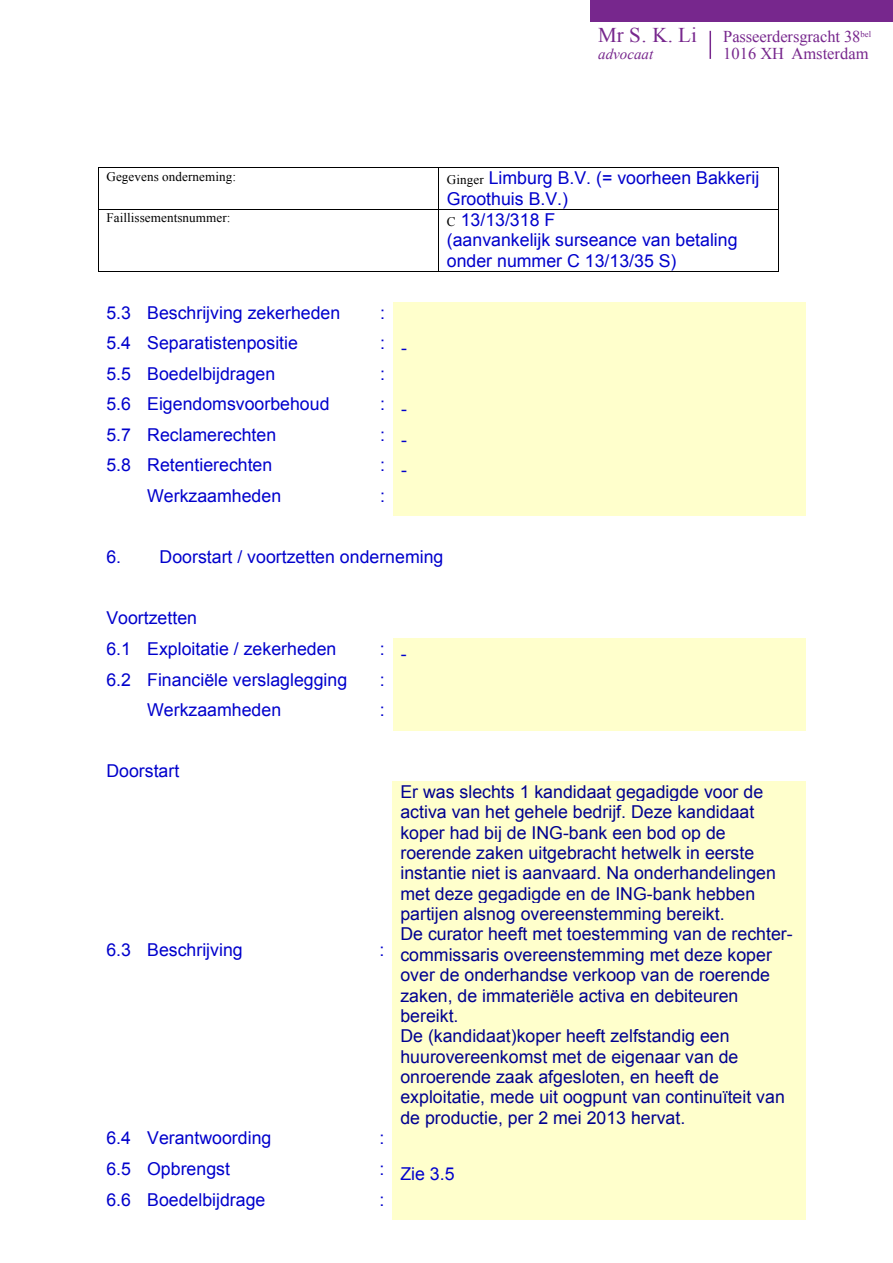
<style>
.page{position:relative;width:893px;height:1263px;background:#fff}
.page>*{position:absolute;margin:0;border:0;box-sizing:border-box;transform-origin:0 0}
.t1{font:21px "Times New Roman";color:#77278d}
.t2{font:17.7px/20.4px "Arial";color:#000090}
.t3{font:17.7px/20.4px "Arial";color:#00c}
.t4{font:16.5px "Times New Roman";letter-spacing:-.005em;color:#77278d}
.t5{font:italic 15px "Times New Roman";color:#77278d}
.t6{font:13.05px "Times New Roman";letter-spacing:.005em;color:#000}
.s1{font-family:"Times New Roman";font-size:13.05px;color:#000}
</style>
<div class="page">
<hr style="left:709px;top:31px;width:2px;height:28px;background:#77278d">
<div style="left:590px;top:0;width:303px;height:21px;background:#77278d"></div>
<hr style="left:99px;top:167px;width:339px;height:1px;background:#000">
<hr style="left:439px;top:167px;width:339px;height:1px;background:#000">
<hr style="left:98px;top:168px;width:1px;height:41px;background:#000">
<hr style="left:438px;top:168px;width:1px;height:41px;background:#000">
<hr style="left:778px;top:168px;width:1px;height:41px;background:#000">
<hr style="left:99px;top:209px;width:339px;height:1px;background:#000">
<hr style="left:439px;top:209px;width:339px;height:1px;background:#000">
<hr style="left:98px;top:210px;width:1px;height:61px;background:#000">
<hr style="left:99px;top:271px;width:339px;height:1px;background:#000">
<hr style="left:438px;top:210px;width:1px;height:61px;background:#000">
<hr style="left:439px;top:271px;width:339px;height:1px;background:#000">
<hr style="left:778px;top:210px;width:1px;height:61px;background:#000">
<div style="left:393px;top:302px;width:412px;height:31px;background:#ffc"></div>
<div style="left:393px;top:333px;width:412px;height:30px;background:#ffc"></div>
<div style="left:393px;top:363px;width:412px;height:31px;background:#ffc"></div>
<div style="left:393px;top:394px;width:412px;height:31px;background:#ffc"></div>
<div style="left:393px;top:425px;width:412px;height:30px;background:#ffc"></div>
<div style="left:393px;top:455px;width:412px;height:31px;background:#ffc"></div>
<div style="left:393px;top:486px;width:412px;height:30px;background:#ffc"></div>
<div style="left:393px;top:638px;width:412px;height:31px;background:#ffc"></div>
<div style="left:393px;top:669px;width:412px;height:31px;background:#ffc"></div>
<div style="left:393px;top:700px;width:412px;height:30px;background:#ffc"></div>
<div style="left:392px;top:781px;width:413px;height:347px;background:#ffc"></div>
<div style="left:392px;top:1128px;width:413px;height:31px;background:#ffc"></div>
<div style="left:392px;top:1159px;width:413px;height:30px;background:#ffc"></div>
<div style="left:392px;top:1189px;width:413px;height:31px;background:#ffc"></div>
<p class="t1" style="left:598px;top:21px;width:100px">Mr S. K. Li</p>
<p class="t4" style="left:723px;top:25px;width:149px">Passeerdersgracht 38<sup>bel</sup></p>
<p class="t5" style="left:598px;top:44px;width:56px">advocaat</p>
<p class="t4" style="left:723px;top:42px;width:147px">1016 XH Amsterdam</p>
<p class="t6" style="left:106px;top:167px;width:131px">Gegevens onderneming:</p>
<p class="t3" style="left:447px;top:168px;width:314px"><span class="s1">Ginger</span> Limburg B.V. (= voorheen Bakkerij<br>Groothuis B.V.)</p>
<p class="t6" style="left:106px;top:209px;width:126px">Faillissementsnummer:</p>
<p class="t3" style="left:447px;top:210px;width:292px"><span class="s1">C</span> 13/13/318 F<br>(aanvankelijk surseance van betaling onder nummer C 13/13/35 S)</p>
<p class="t3" style="left:106px;top:302px;width:235px">5.3 Beschrijving zekerheden</p>
<p class="t3" style="left:380px;top:302px;width:6px">:</p>
<p class="t3" style="left:106px;top:333px;width:193px">5.4 Separatistenpositie</p>
<p class="t3" style="left:380px;top:335px;width:28px">: -</p>
<p class="t3" style="left:106px;top:363px;width:170px">5.5 Boedelbijdragen</p>
<p class="t3" style="left:380px;top:363px;width:6px">:</p>
<p class="t3" style="left:106px;top:394px;width:225px">5.6 Eigendomsvoorbehoud</p>
<p class="t3" style="left:380px;top:397px;width:28px">: -</p>
<p class="t3" style="left:106px;top:425px;width:171px">5.7 Reclamerechten</p>
<p class="t3" style="left:380px;top:427px;width:28px">: -</p>
<p class="t3" style="left:106px;top:455px;width:167px">5.8 Retentierechten</p>
<p class="t3" style="left:380px;top:458px;width:28px">: -</p>
<p class="t3" style="left:147px;top:486px;width:136px">Werkzaamheden</p>
<p class="t3" style="left:380px;top:486px;width:6px">:</p>
<p class="t3" style="left:106px;top:547px;width:339px">6. Doorstart / voortzetten onderneming</p>
<p class="t3" style="left:106px;top:603px;width:232px;line-height:30.5px">Voortzetten<br>6.1 Exploitatie / zekerheden</p>
<p class="t3" style="left:380px;top:641px;width:28px">: -</p>
<p class="t3" style="left:106px;top:669px;width:242px">6.2 Financiële verslaglegging</p>
<p class="t3" style="left:380px;top:669px;width:6px">:</p>
<p class="t3" style="left:147px;top:700px;width:136px">Werkzaamheden</p>
<p class="t3" style="left:380px;top:700px;width:6px">:</p>
<p class="t3" style="left:106px;top:761px;width:74px">Doorstart</p>
<p class="t3" style="left:106px;top:940px;width:138px">6.3 Beschrijving</p>
<p class="t3" style="left:379px;top:940px;width:6px">:</p>
<p class="t2" style="left:400px;top:781px;width:394px">Er was slechts 1 kandidaat gegadigde voor de activa van het gehele bedrijf. Deze kandidaat koper had bij de ING-bank een bod op de roerende zaken uitgebracht hetwelk in eerste instantie niet is aanvaard. Na onderhandelingen met deze gegadigde en de ING-bank hebben partijen alsnog overeenstemming bereikt.<br>De curator heeft met toestemming van de rechter&shy;commissaris overeenstemming met deze koper over de onderhandse verkoop van de roerende zaken, de immateriële activa en debiteuren bereikt.<br>De (kandidaat)koper heeft zelfstandig een huurovereenkomst met de eigenaar van de onroerende zaak afgesloten, en heeft de exploitatie, mede uit oogpunt van continuïteit van de productie, per 2 mei 2013 hervat.</p>
<p class="t3" style="left:106px;top:1128px;width:166px">6.4 Verantwoording</p>
<p class="t3" style="left:379px;top:1128px;width:6px">:</p>
<p class="t3" style="left:106px;top:1159px;width:125px">6.5 Opbrengst</p>
<p class="t3" style="left:379px;top:1164px;width:77px">: Zie 3.5</p>
<p class="t3" style="left:106px;top:1189px;width:161px">6.6 Boedelbijdrage</p>
<p class="t3" style="left:379px;top:1189px;width:6px">:</p>
</div>
